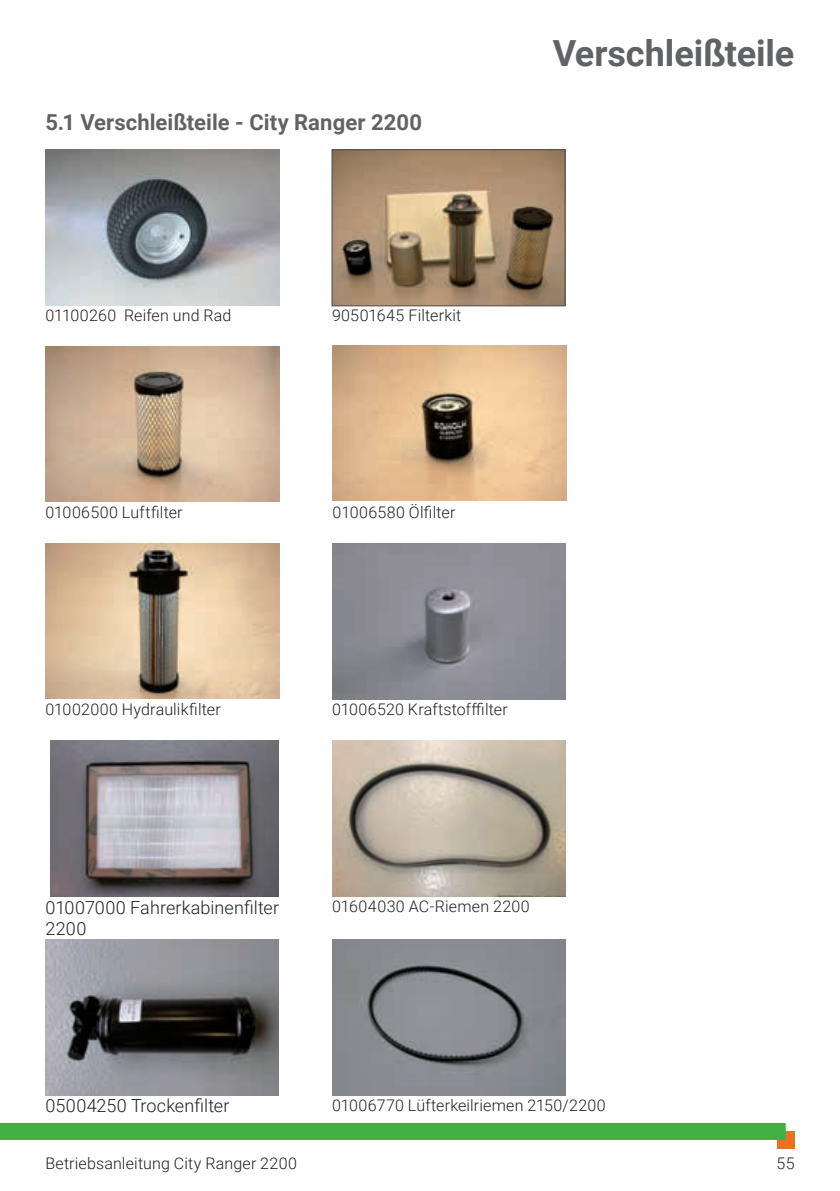
<style>
.page{position:relative;width:840px;height:1191px;background:#fff}
.page>*{position:absolute;margin:0;border:0;box-sizing:border-box;transform-origin:0 0}
.t1{font:700 36px "Roboto";letter-spacing:-.005em;color:#616265}
.t2{font:700 22px "Roboto";letter-spacing:.005em;color:#616265}
.t3{font:300 18px/21.6px "Roboto";letter-spacing:.005em;color:#231f20}
.t4{font:300 16px "Roboto";letter-spacing:.01em;color:#231f20}
</style>
<div class="page">
<div style="left:776px;top:1131px;width:18px;height:17px;background:#ea7125"></div>
<div style="left:0;top:1123px;width:785px;height:17px;background:#40b143"></div>
<img style="left:332px;top:939px;width:233px;height:156px">
<img style="left:45px;top:150px;width:234px;height:156px">
<img style="left:45px;top:347px;width:234px;height:154px">
<img style="left:45px;top:543px;width:234px;height:155px">
<img style="left:51px;top:740px;width:227px;height:156px">
<img style="left:45px;top:939px;width:233px;height:156px">
<img style="left:332px;top:346px;width:234px;height:155px">
<img style="left:333px;top:151px;width:230px;height:153px">
<div style="left:331px;top:149px;width:234px;height:157px;border:1px solid #4d4b4d"></div>
<img style="left:332px;top:543px;width:233px;height:156px">
<img style="left:332px;top:740px;width:233px;height:156px">
<h2 class="t2" style="left:45px;top:107px;width:378px">5.1 Verschleißteile - City Ranger 2200</h2>
<p class="t4" style="left:45px;top:304px;width:187px">01100260 Reifen und Rad</p>
<p class="t4" style="left:45px;top:501px;width:139px">01006500 Luftfilter</p>
<p class="t4" style="left:332px;top:304px;width:131px">90501645 Filterkit</p>
<p class="t4" style="left:332px;top:500px;width:124px">01006580 Ölfilter</p>
<h1 class="t1" style="left:552px;top:28px;width:243px">Verschleißteile</h1>
<p class="t4" style="left:45px;top:698px;width:177px">01002000 Hydraulikfilter</p>
<p class="t4" style="left:332px;top:698px;width:177px">01006520 Kraftstofffilter</p>
<p class="t3" style="left:45px;top:895px;width:235px">01007000 Fahrerkabinenfilter<br>2200</p>
<p class="t4" style="left:332px;top:895px;width:199px">01604030 AC-Riemen 2200</p>
<p class="t3" style="left:45px;top:1094px;width:185px">05004250 Trockenfilter</p>
<p class="t4" style="left:332px;top:1094px;width:275px">01006770 Lüfterkeilriemen 2150/2200</p>
<p class="t4" style="left:45px;top:1152px;width:253px">Betriebsanleitung City Ranger 2200</p>
<p class="t4" style="left:776px;top:1152px;width:20px">55</p>
</div>
